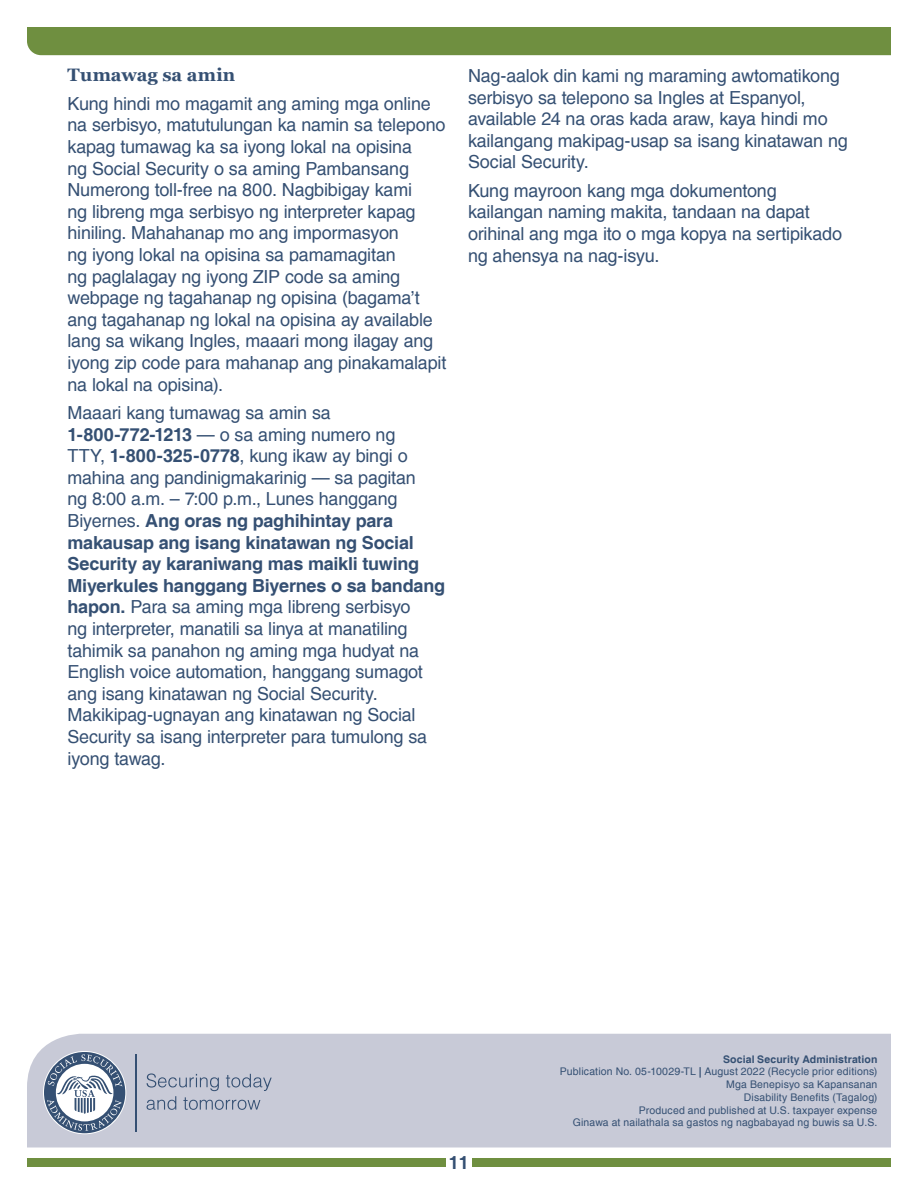
<style>
.page{position:relative;width:918px;height:1188px;background:#fff}
.page>*{position:absolute;margin:0;border:0;box-sizing:border-box;transform-origin:0 0}
.t1{font:18px/21.6px "Helvetica";letter-spacing:-.01em;color:#355073}
.t2{font:700 18px "Georgia";letter-spacing:.005em;color:#355073}
.t3{font:700 18px "Helvetica";color:#355073}
.t4{font:10.5px "Helvetica";letter-spacing:.015em;color:#355073}
.t5{font:700 10.5px "Helvetica";letter-spacing:.01em;color:#355073}
.s1{font-weight:700}
</style>
<div class="page">
<div style="left:27px;top:1159px;width:419px;height:8px;background:#6f8f40"></div>
<div style="left:472px;top:1159px;width:419px;height:8px;background:#6f8f40"></div>
<div style="left:27px;top:1034px;width:864px;height:113px;background:#c8cad7"></div>
<div style="left:27px;top:27px;width:864px;height:28px;background:#6f8f40"></div>
<svg style="left:147px;top:1073px;width:125px;height:37px;background:#b1b7c7"></svg>
<hr style="left:136px;top:1054px;width:1px;height:77px;background:#355073">
<div style="left:44px;top:1052px;width:81px;height:81px;background:#355073;border-radius:50%"></div>
<svg style="left:47px;top:1054px;width:75px;height:77px"></svg>
<h2 class="t2" style="left:68px;top:64px;width:169px">Tumawag sa amin</h2>
<p class="t1" style="left:68px;top:93px;width:380px">Kung hindi mo magamit ang aming mga online na serbisyo, matutulungan ka namin sa telepono kapag tumawag ka sa iyong lokal na opisina<br>ng Social Security o sa aming Pambansang Numerong toll-free na 800. Nagbibigay kami<br>ng libreng mga serbisyo ng interpreter kapag hiniling. Mahahanap mo ang impormasyon<br>ng iyong lokal na opisina sa pamamagitan<br>ng paglalagay ng iyong ZIP code sa aming webpage ng tagahanap ng opisina (bagama’t ang tagahanap ng lokal na opisina ay available lang sa wikang Ingles, maaari mong ilagay ang iyong zip code para mahanap ang pinakamalapit na lokal na opisina).</p>
<p class="t1" style="left:68px;top:403px;width:379px">Maaari kang tumawag sa amin sa <span class="s1">1-800-772-1213</span> — o sa aming numero ng<br>TTY, <span class="s1">1-800-325-0778</span>, kung ikaw ay bingi o mahina ang pandinigmakarinig — sa pagitan<br>ng 8:00 a.m. – 7:00 p.m., Lunes hanggang Biyernes. <span class="s1">Ang oras ng paghihintay para makausap ang isang kinatawan ng Social Security ay karaniwang mas maikli tuwing Miyerkules hanggang Biyernes o sa bandang hapon.</span> Para sa aming mga libreng serbisyo<br>ng interpreter, manatili sa linya at manatiling tahimik sa panahon ng aming mga hudyat na English voice automation, hanggang sumagot ang isang kinatawan ng Social Security.<br>Makikipag-ugnayan ang kinatawan ng Social Security sa isang interpreter para tumulong sa iyong tawag.</p>
<p class="t1" style="left:468px;top:66px;width:381px">Nag-aalok din kami ng maraming awtomatikong serbisyo sa telepono sa Ingles at Espanyol, available 24 na oras kada araw, kaya hindi mo kailangang makipag-usap sa isang kinatawan ng Social Security.</p>
<p class="t1" style="left:468px;top:180px;width:376px">Kung mayroon kang mga dokumentong kailangan naming makita, tandaan na dapat orihinal ang mga ito o mga kopya na sertipikado ng ahensya na nag-isyu.</p>
<p class="t5" style="left:723px;top:1052px;width:156px">Social Security Administration</p>
<p class="t4" style="left:560px;top:1065px;width:319px">Publication No. 05-10029-TL <span class="s1">|</span> August 2022 (Recycle prior editions)</p>
<p class="t4" style="left:726px;top:1078px;width:153px">Mga Benepisyo sa Kapansanan</p>
<p class="t4" style="left:744px;top:1091px;width:135px">Disability Benefits (Tagalog)</p>
<p class="t4" style="left:639px;top:1104px;width:240px">Produced and published at U.S. taxpayer expense</p>
<p class="t4" style="left:573px;top:1116px;width:306px">Ginawa at nailathala sa gastos ng nagbabayad ng buwis sa U.S.</p>
<p class="t3" style="left:449px;top:1152px;width:22px">11</p>
</div>
